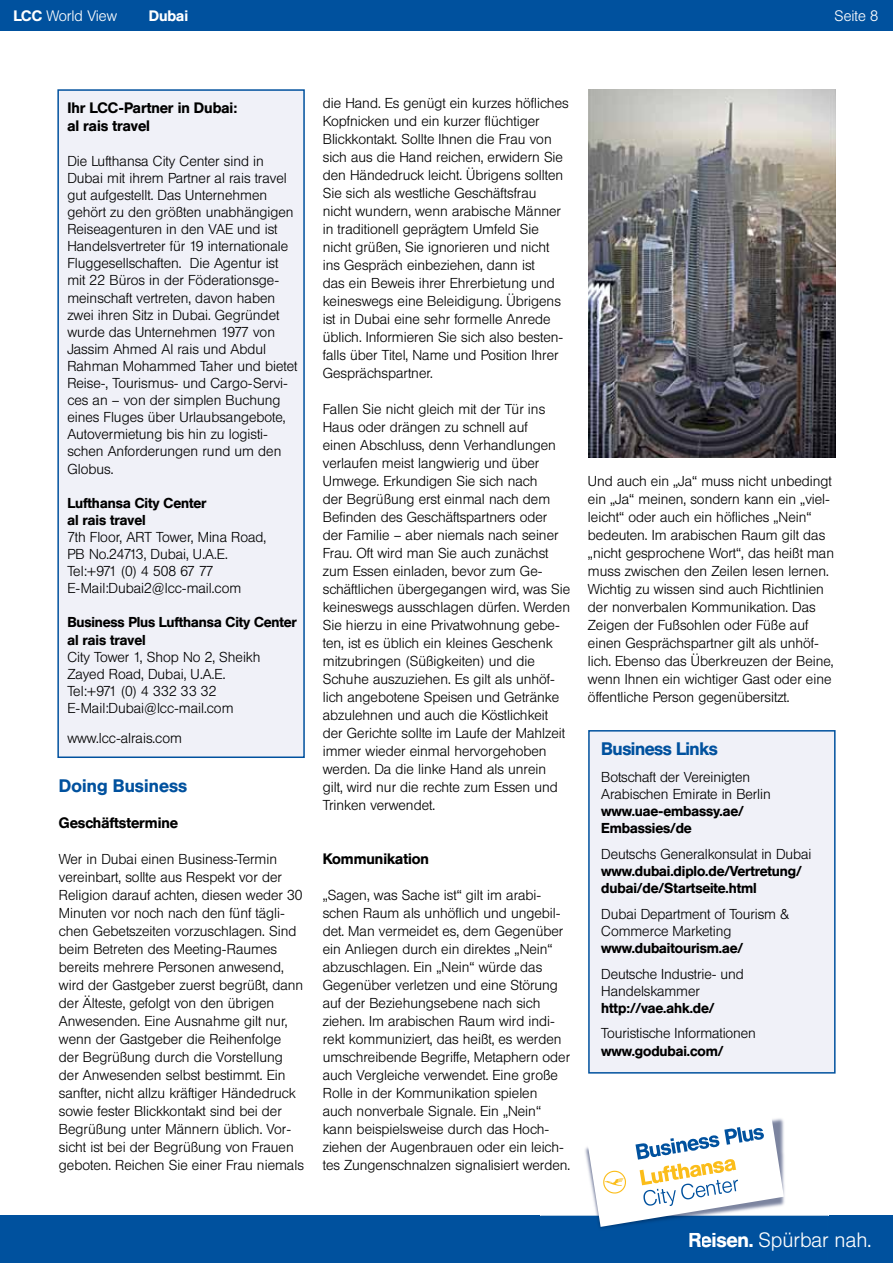
<style>
.page{position:relative;width:893px;height:1263px;background:#fff}
.page>*{position:absolute;margin:0;border:0;box-sizing:border-box;transform-origin:0 0}
.t1{font:300 20.55px "Lufthansa";color:#fff}
.t2{font:500 18px "Lufthansa";letter-spacing:-.005em;color:#00519e}
.t3{font:500 15px/18px "Lufthansa";color:#000}
.t4{font:300 15px "Lufthansa";color:#fff}
.t5{font:500 15px "Lufthansa";color:#fff}
.t6{font:300 14.25px/18px "Lufthansa";color:#000}
.t7{font:500 14.25px/17.1px "Lufthansa";letter-spacing:-.005em;color:#000}
.s1{font-weight:500}
</style>
<div class="page">
<div style="left:0;top:1215px;width:893px;height:48px;background:#00519e"></div>
<div style="left:0;top:0;width:893px;height:30px;background:#00519e"></div>
<svg style="left:587px;top:1118px;width:197px;height:109px"></svg>
<img style="left:588px;top:89px;width:248px;height:369px">
<div style="left:588px;top:730px;width:248px;height:343px;background:#f0f1f8;border:2px solid #00519e"></div>
<div style="left:57px;top:89px;width:248px;height:669px;background:#f0f1f8;border:2px solid #00519e"></div>
<p class="t4" style="left:13px;top:7px;width:105px"><span class="s1">LCC</span> World View</p>
<p class="t4" style="left:835px;top:7px;width:45px">Seite 8</p>
<p class="t5" style="left:149px;top:7px;width:41px">Dubai</p>
<p class="t3" style="left:67px;top:99px;width:172px">Ihr LCC-Partner in Dubai: al rais travel</p>
<p class="t6" style="left:67px;top:152px;width:232px;line-height:17.1px">Die Lufthansa City Center sind in Dubai mit ihrem Partner al rais travel gut aufgestellt. Das Unternehmen gehört zu den größten unabhängigen Reiseagenturen in den VAE und ist Handelsvertreter für 19 internationale Fluggesellschaften. Die Agentur ist mit 22 Büros in der Föderationsge&shy;meinschaft vertreten, davon haben zwei ihren Sitz in Dubai. Gegründet wurde das Unternehmen 1977 von Jassim Ahmed Al rais und Abdul Rahman Mohammed Taher und bietet Reise-, Tourismus- und Cargo-Servi&shy;ces an – von der simplen Buchung eines Fluges über Urlaubsangebote, Autovermietung bis hin zu logisti&shy;schen Anforderungen rund um den Globus.</p>
<p class="t7" style="left:67px;top:494px;width:141px">Lufthansa City Center al rais travel</p>
<p class="t6" style="left:67px;top:529px;width:200px;line-height:17.1px">7th Floor, ART Tower, Mina Road,<br>PB No.24713, Dubai, U.A.E.<br>Tel:+971 (0) 4 508 67 77<br>E-Mail:Dubai2@lcc-mail.com</p>
<p class="t7" style="left:67px;top:614px;width:231px">Business Plus Lufthansa City Center al rais travel</p>
<p class="t6" style="left:67px;top:648px;width:195px;line-height:17.1px">City Tower 1, Shop No 2, Sheikh<br>Zayed Road, Dubai, U.A.E.<br>Tel:+971 (0) 4 332 33 32<br>E-Mail:Dubai@lcc-mail.com</p>
<p class="t6" style="left:67px;top:729px;width:116px">www.lcc-alrais.com</p>
<p class="t2" style="left:59px;top:775px;width:130px">Doing Business</p>
<p class="t3" style="left:59px;top:814px;width:121px">Geschäftstermine</p>
<p class="t6" style="left:59px;top:850px;width:246px">Wer in Dubai einen Business-Termin vereinbart, sollte aus Respekt vor der Religion darauf achten, diesen weder 30<br>Minuten vor noch nach den fünf tägli&shy;chen Gebetszeiten vorzuschlagen. Sind beim Betreten des Meeting-Raumes bereits mehrere Personen anwesend, wird der Gastgeber zuerst begrüßt, dann der Älteste, gefolgt von den übrigen Anwesenden. Eine Ausnahme gilt nur, wenn der Gastgeber die Reihenfolge der Begrüßung durch die Vorstellung der Anwesenden selbst bestimmt. Ein sanfter, nicht allzu kräftiger Händedruck sowie fester Blickkontakt sind bei der Begrüßung unter Männern üblich. Vor&shy;sicht ist bei der Begrüßung von Frauen geboten. Reichen Sie einer Frau niemals</p>
<p class="t6" style="left:323px;top:94px;width:247px">die Hand. Es genügt ein kurzes höfliches Kopfnicken und ein kurzer flüchtiger Blickkontakt. Sollte Ihnen die Frau von sich aus die Hand reichen, erwidern Sie den Händedruck leicht. Übrigens sollten Sie sich als westliche Geschäftsfrau<br>nicht wundern, wenn arabische Männer in traditionell geprägtem Umfeld Sie nicht grüßen, Sie ignorieren und nicht ins Gespräch einbeziehen, dann ist<br>das ein Beweis ihrer Ehrerbietung und keineswegs eine Beleidigung. Übrigens ist in Dubai eine sehr formelle Anrede üblich. Informieren Sie sich also besten&shy;falls über Titel, Name und Position Ihrer Gesprächspartner.</p>
<p class="t6" style="left:323px;top:400px;width:249px">Fallen Sie nicht gleich mit der Tür ins Haus oder drängen zu schnell auf<br>einen Abschluss, denn Verhandlungen verlaufen meist langwierig und über Umwege. Erkundigen Sie sich nach<br>der Begrüßung erst einmal nach dem Befinden des Geschäftspartners oder der Familie – aber niemals nach seiner Frau. Oft wird man Sie auch zunächst zum Essen einladen, bevor zum Ge&shy;schäftlichen übergegangen wird, was Sie keineswegs ausschlagen dürfen. Werden Sie hierzu in eine Privatwohnung gebe&shy;ten, ist es üblich ein kleines Geschenk mitzubringen (Süßigkeiten) und die Schuhe auszuziehen. Es gilt als unhöf&shy;lich angebotene Speisen und Getränke abzulehnen und auch die Köstlichkeit der Gerichte sollte im Laufe der Mahlzeit immer wieder einmal hervorgehoben werden. Da die linke Hand als unrein<br>gilt, wird nur die rechte zum Essen und Trinken verwendet.</p>
<p class="t3" style="left:323px;top:850px;width:108px">Kommunikation</p>
<p class="t6" style="left:323px;top:886px;width:249px">„Sagen, was Sache ist“ gilt im arabi&shy;schen Raum als unhöflich und ungebil&shy;det. Man vermeidet es, dem Gegenüber ein Anliegen durch ein direktes „Nein“ abzuschlagen. Ein „Nein“ würde das Gegenüber verletzen und eine Störung auf der Beziehungsebene nach sich ziehen. Im arabischen Raum wird indi&shy;rekt kommuniziert, das heißt, es werden umschreibende Begriffe, Metaphern oder auch Vergleiche verwendet. Eine große Rolle in der Kommunikation spielen auch nonverbale Signale. Ein „Nein“ kann beispielsweise durch das Hoch&shy;ziehen der Augenbrauen oder ein leich&shy;tes Zungenschnalzen signalisiert werden.</p>
<p class="t6" style="left:588px;top:472px;width:248px">Und auch ein „Ja“ muss nicht unbedingt ein „Ja“ meinen, sondern kann ein „viel&shy;leicht“ oder auch ein höfliches „Nein“ bedeuten. Im arabischen Raum gilt das „nicht gesprochene Wort“, das heißt man muss zwischen den Zeilen lesen lernen.<br>Wichtig zu wissen sind auch Richtlinien der nonverbalen Kommunikation. Das Zeigen der Fußsohlen oder Füße auf einen Gesprächspartner gilt als unhöf&shy;lich. Ebenso das Überkreuzen der Beine, wenn Ihnen ein wichtiger Gast oder eine öffentliche Person gegenübersitzt.</p>
<p class="t2" style="left:601px;top:738px;width:118px">Business Links</p>
<p class="t6" style="left:601px;top:769px;width:171px;line-height:17.1px">Botschaft der Vereinigten<br>Arabischen Emirate in Berlin</p>
<p class="t7" style="left:601px;top:803px;width:144px">www.uae-embassy.ae/<br>Embassies/de</p>
<p class="t6" style="left:601px;top:845px;width:212px">Deutschs Generalkonsulat in Dubai</p>
<p class="t7" style="left:601px;top:863px;width:202px">www.dubai.diplo.de/Vertretung/ dubai/de/Startseite.html</p>
<p class="t6" style="left:601px;top:905px;width:189px;line-height:17.1px">Dubai Department of Tourism &amp;<br>Commerce Marketing</p>
<p class="t7" style="left:601px;top:940px;width:143px">www.dubaitourism.ae/</p>
<p class="t6" style="left:601px;top:965px;width:144px;line-height:17.1px">Deutsche Industrie- und<br>Handelskammer</p>
<p class="t7" style="left:601px;top:999px;width:115px">http://vae.ahk.de/</p>
<p class="t6" style="left:601px;top:1025px;width:156px">Touristische Informationen</p>
<p class="t7" style="left:601px;top:1042px;width:124px">www.godubai.com/</p>
<h1 class="t1" style="left:688px;top:1228px;width:185px"><span class="s1">Reisen.</span> Spürbar nah.</h1>
</div>
